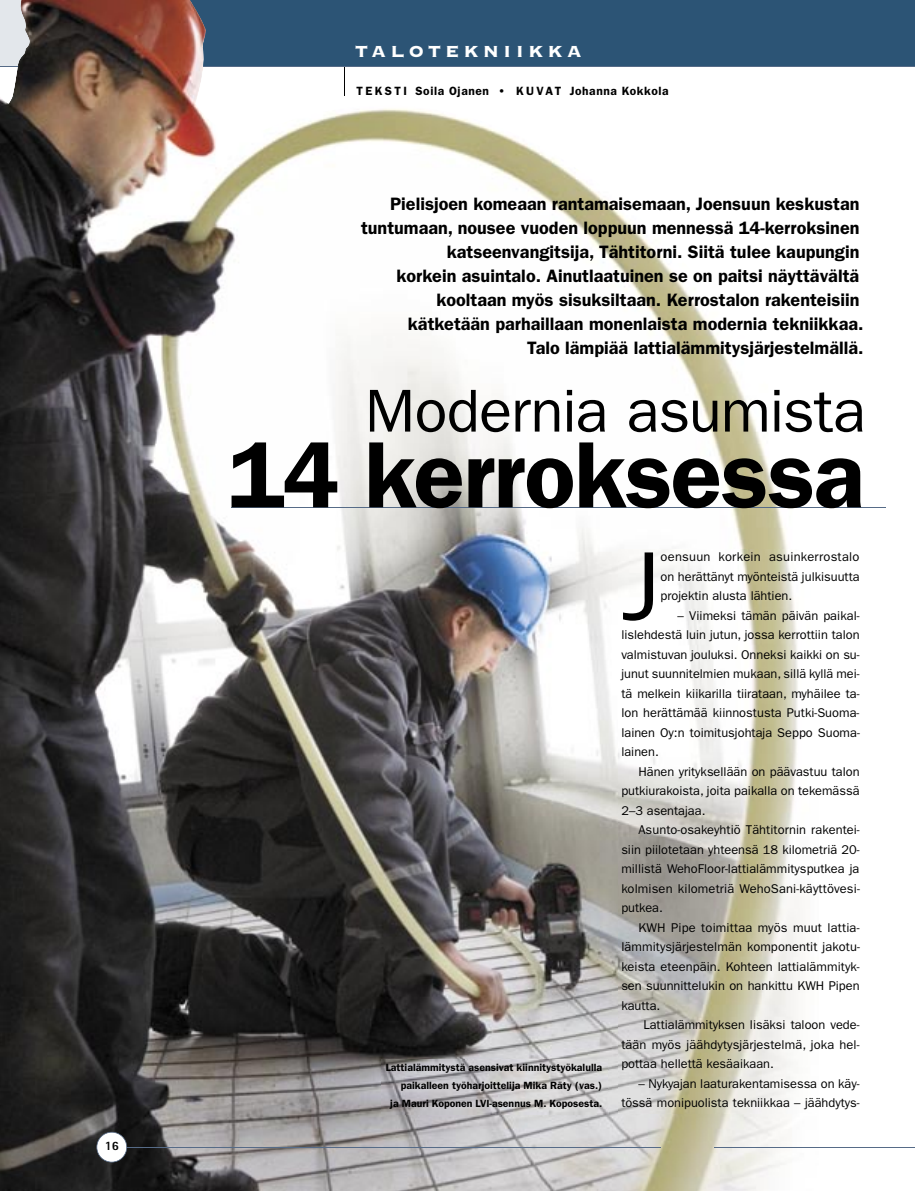
<style>
.page{position:relative;width:915px;height:1191px;background:#fff}
.page>*{position:absolute;margin:0;border:0;box-sizing:border-box;transform-origin:0 0}
.t1{font:98.1px "Franklin Gothic";color:#000}
.t2{font:600 94.5px "Franklin Gothic";letter-spacing:-.015em;color:#000}
.t3{font:60.75px "Franklin Gothic";letter-spacing:-.015em;color:#000}
.t4{font:21px "Copperplate Thirty Three BC";letter-spacing:.2em;color:#fff}
.t5{font:600 18px/24px "Franklin Gothic";color:#000;text-align:right}
.t6{font:12.75px/19.5px "Franklin Gothic";color:#000;text-align:justify}
.t7{font:800 12.75px "Rotis Sans Serif";color:#000}
.t8{font:600 12px "Franklin Gothic";letter-spacing:.05em;color:#000}
.t9{font:600 10.5px/18px "Franklin Gothic";color:#000;text-align:right}
</style>
<div class="page">
<div style="left:33px;top:0;width:881px;height:67px;background:#2c5475"></div>
<hr style="left:0;top:66px;width:914px;height:1px;background:#566b87">
<img style="left:0;top:0;width:818px;height:1191px">
<svg style="left:344px;top:67px;width:1px;height:29px"></svg>
<hr style="left:231px;top:507px;width:654px;height:1px;background:#566b87">
<img style="left:381px;top:1059px;width:226px;height:55px">
<img style="left:618px;top:550px;width:200px;height:563px">
<hr style="left:714px;top:1146px;width:200px;height:1px;background:#566b87">
<hr style="left:124px;top:1146px;width:536px;height:1px;background:#566b87">
<svg style="left:96px;top:1131px;width:31px;height:31px"></svg>
<p class="t7" style="left:105px;top:1138px;width:16px">16</p>
<h3 class="t4" style="left:355px;top:41px;width:228px">TALOTEKNIIKKA</h3>
<p class="t8" style="left:356px;top:84px;width:313px">T E K S T I Soila Ojanen • K U VAT Johanna Kokkola</p>
<p class="t5" style="left:361px;top:191px;width:504px">Pielisjoen komeaan rantamaisemaan, Joensuun keskustan tuntumaan, nousee vuoden loppuun mennessä 14-kerroksinen katseenvangitsija, Tähtitorni. Siitä tulee kaupungin<br>korkein asuintalo. Ainutlaatuinen se on paitsi näyttävältä kooltaan myös sisuksiltaan. Kerrostalon rakenteisiin kätketään parhaillaan monenlaista modernia tekniikkaa.<br>Talo lämpiää lattialämmitys järjestelmällä.</p>
<h3 class="t3" style="left:365px;top:376px;width:502px">Modernia asumista</h3>
<h2 class="t2" style="left:228px;top:419px;width:637px">14 kerroksessa</h2>
<p class="t9" style="left:385px;top:1058px;width:218px">Lattialämmitystä asensivat kiinnitystyökalulla paikalleen työharjoittelija Mika Räty (vas.)<br>ja Mauri Koponen LVI-asennus M. Koposesta.</p>
<h1 class="t1" style="left:621px;top:530px;width:41px">J</h1>
<p class="t6" style="left:660px;top:547px;width:200px">oensuun korkein asuinkerrostalo on herättänyt myönteistä julkisuutta projektin alusta lähtien.</p>
<p class="t6" style="left:621px;top:606px;width:240px;text-indent:56px">– Viimeksi tämän päivän paikal&shy;lislehdestä luin jutun, jossa kerrottiin talon valmistuvan jouluksi. Onneksi kaikki on su&shy;junut suunnitelmien mukaan, sillä kyllä mei&shy;tä melkein kiikarilla tiirataan, myhäilee ta&shy;lon herättämää kiinnostusta Putki-Suoma&shy;lainen Oy:n toimitusjohtaja Seppo Suoma&shy;lainen.</p>
<p class="t6" style="left:621px;top:762px;width:240px;text-indent:17px">Hänen yrityksellään on päävastuu talon putkiurakoista, joita paikalla on tekemässä 2–3 asentajaa.</p>
<p class="t6" style="left:621px;top:820px;width:240px;text-indent:17px">Asunto-osakeyhtiö Tähtitornin rakentei&shy;siin piilotetaan yhteensä 18 kilometriä 20- millistä WehoFloor-lattialämmitysputkea ja kolmisen kilometriä WehoSani-käyttövesi&shy;putkea.</p>
<p class="t6" style="left:621px;top:918px;width:240px;text-indent:17px">KWH Pipe toimittaa myös muut lattia&shy;lämmitysjärjestelmän komponentit jakotu&shy;keista eteenpäin. Kohteen lattialämmityk&shy;sen suunnittelukin on hankittu KWH Pipen kautta.</p>
<p class="t6" style="left:621px;top:1015px;width:240px;text-indent:22px">Lattialämmityksen lisäksi taloon vede&shy;tään myös jäähdytysjärjestelmä, joka hel&shy;pottaa hellettä kesäaikaan.</p>
<p class="t6" style="left:621px;top:1074px;width:240px;text-align:right">– Nykyajan laaturakentamisessa on käy&shy;tössä monipuolista tekniikkaa – jäähdytys-</p>
</div>
